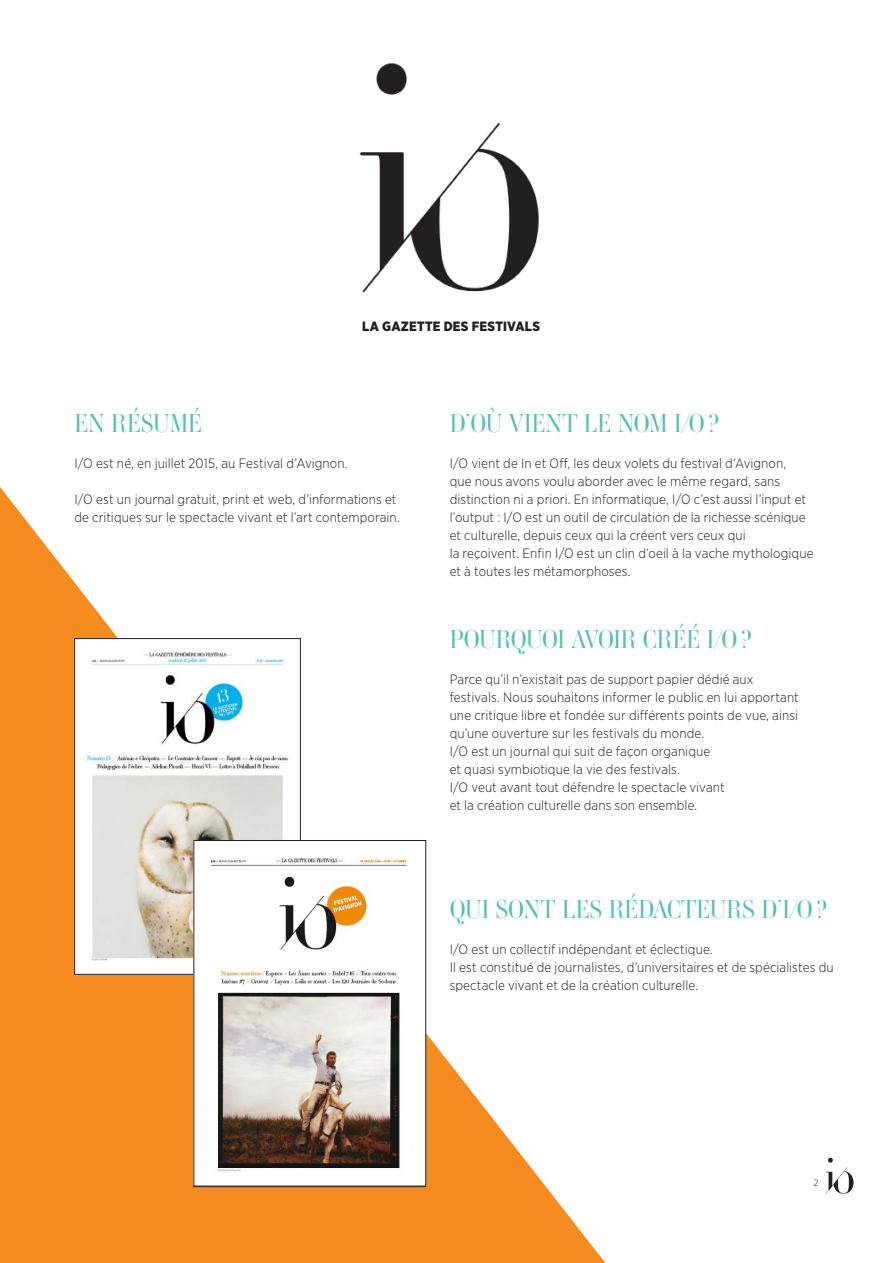
<style>
.page{position:relative;width:893px;height:1263px;background:#fff}
.page>*{position:absolute;margin:0;border:0;box-sizing:border-box;transform-origin:0 0}
.t1{font:300 25.5px "Ambroise";letter-spacing:-.01em;color:#53c1b4}
.t2{font:300 13.5px/18px "Gotham Narrow";letter-spacing:.01em;color:#231f20}
.t3{font:900 13.5px "Gotham Narrow";letter-spacing:.015em;color:#231f20}
.t4{font:300 9px "Gotham Narrow";color:#231f20}
</style>
<div class="page">
<svg style="left:0;top:487px;width:605px;height:776px"></svg>
<img style="left:76px;top:640px;width:223px;height:332px">
<div style="left:74px;top:638px;width:227px;height:336px;border:1px solid #231f20"></div>
<img style="left:196px;top:842px;width:228px;height:342px">
<div style="left:194px;top:840px;width:232px;height:347px;border:1px solid #231f20"></div>
<img style="left:359px;top:63px;width:180px;height:230px">
<svg style="left:825px;top:1158px;width:28px;height:36px"></svg>
<p class="t3" style="left:362px;top:317px;width:179px">LA GAZETTE DES FESTIVALS</p>
<h1 class="t1" style="left:74px;top:407px;width:129px">EN RÉSUMÉ</h1>
<p class="t2" style="left:74px;top:454px;width:275px">I/O est né, en juillet 2015, au Festival d’Avignon.</p>
<p class="t2" style="left:74px;top:490px;width:327px">I/O est un journal gratuit, print et web, d’informations et de critiques sur le spectacle vivant et l’art contemporain.</p>
<h1 class="t1" style="left:450px;top:407px;width:271px">D’OÙ VIENT LE NOM I/O?</h1>
<p class="t2" style="left:450px;top:454px;width:365px">I/O vient de In et Off, les deux volets du festival d’Avignon,<br>que nous avons voulu aborder avec le même regard, sans distinction ni a priori. En informatique, I/O c’est aussi l’input et l’output : I/O est un outil de circulation de la richesse scénique et culturelle, depuis ceux qui la créent vers ceux qui<br>la reçoivent. Enfin I/O est un clin d’oeil à la vache mythologique et à toutes les métamorphoses.</p>
<h1 class="t1" style="left:450px;top:623px;width:303px">POURQUOI AVOIR CRÉÉ I/O?</h1>
<p class="t2" style="left:450px;top:670px;width:351px">Parce qu’il n’existait pas de support papier dédié aux festivals. Nous souhaitons informer le public en lui apportant une critique libre et fondée sur différents points de vue, ainsi qu’une ouverture sur les festivals du monde.<br>I/O est un journal qui suit de façon organique<br>et quasi symbiotique la vie des festivals.<br>I/O veut avant tout défendre le spectacle vivant<br>et la création culturelle dans son ensemble.</p>
<h1 class="t1" style="left:450px;top:893px;width:379px">QUI SONT LES RÉDACTEURS D’I/O?</h1>
<p class="t2" style="left:450px;top:940px;width:385px">I/O est un collectif indépendant et éclectique.<br>Il est constitué de journalistes, d’universitaires et de spécialistes du spectacle vivant et de la création culturelle.</p>
<p class="t4" style="left:814px;top:1177px;width:6px">2</p>
</div>
